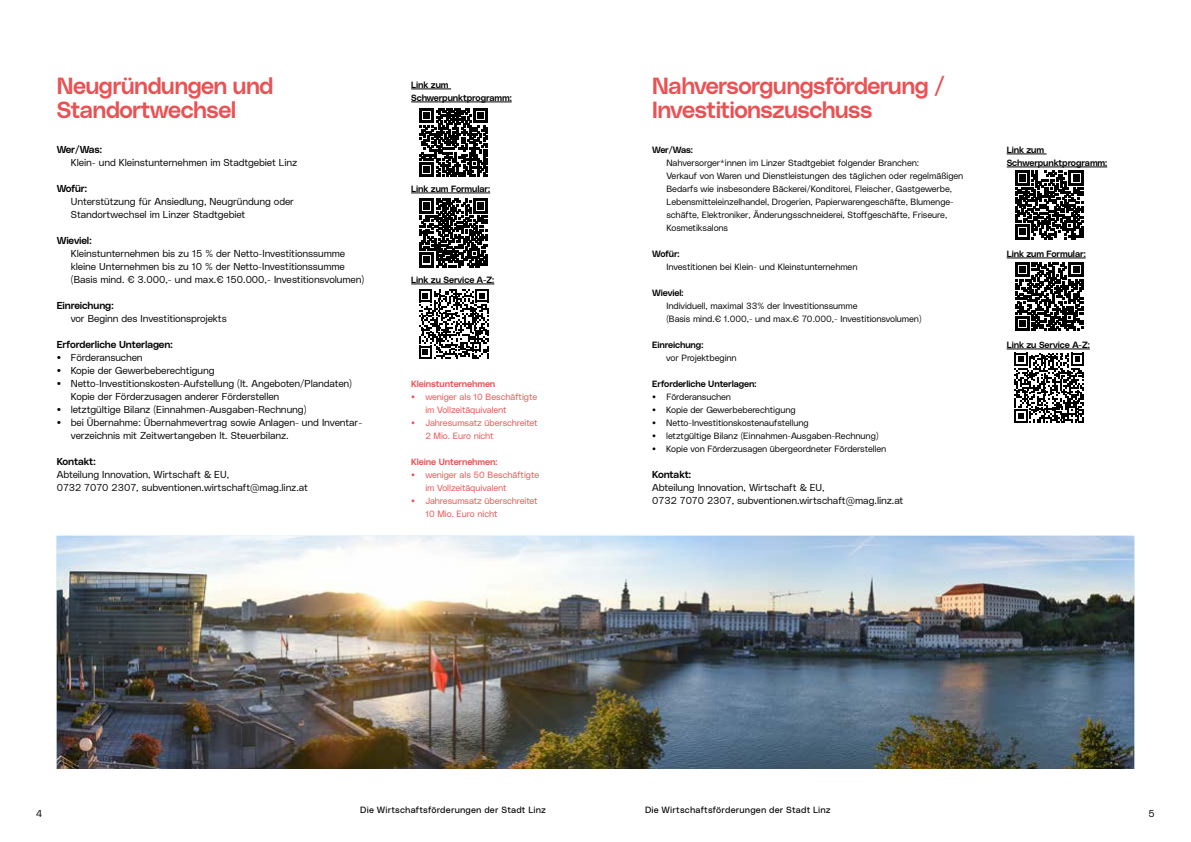
<style>
.page{position:relative;width:1191px;height:842px;background:#fff}
.page>*{position:absolute;margin:0;border:0;box-sizing:border-box;transform-origin:0 0}
.t1{font:23.2px/24.2px "Lentia Nova Median";letter-spacing:-.025em;color:#ea5153}
.t2{font:10px/13px "Lentia Nova Slim";letter-spacing:-.01em;color:#000}
.t3{font:10px "Lentia Nova Median";letter-spacing:-.015em;color:#000}
.t4{font:9px/13px "Lentia Nova Slim";letter-spacing:-.01em;color:#000}
.t5{font:9px/13px "Lentia Nova Median";letter-spacing:-.01em;color:#000}
.t6{font:9px/13px "Lentia Nova Slim";letter-spacing:-.01em;color:#ea5153}
.t7{font:9px "Lentia Nova Neutral";letter-spacing:.015em;color:#000}
.t8{font:9px "Lentia Nova Median";letter-spacing:-.01em;color:#ea5153}
</style>
<div class="page">
<hr style="left:411px;top:89px;width:40px;height:1px;background:#000">
<hr style="left:411px;top:102px;width:101px;height:1px;background:#000">
<hr style="left:1006px;top:154px;width:40px;height:1px;background:#000">
<hr style="left:1006px;top:167px;width:101px;height:1px;background:#000">
<svg style="left:419px;top:108px;width:69px;height:69px"></svg>
<svg style="left:1015px;top:171px;width:68px;height:68px"></svg>
<hr style="left:411px;top:193px;width:79px;height:1px;background:#000">
<hr style="left:1006px;top:258px;width:79px;height:1px;background:#000">
<hr style="left:1006px;top:349px;width:83px;height:1px;background:#000">
<svg style="left:419px;top:199px;width:69px;height:68px"></svg>
<svg style="left:419px;top:289px;width:70px;height:70px"></svg>
<svg style="left:1015px;top:262px;width:68px;height:69px"></svg>
<svg style="left:1014px;top:353px;width:70px;height:70px"></svg>
<img style="left:57px;top:536px;width:1077px;height:233px">
<hr style="left:411px;top:284px;width:83px;height:1px;background:#000">
<h1 class="t1" style="left:57px;top:71px;width:218px">Neugründungen und<br>Standortwechsel</h1>
<p class="t3" style="left:57px;top:142px;width:47px">Wer/Was:</p>
<p class="t2" style="left:71px;top:155px;width:228px">Klein- und Kleinstunternehmen im Stadtgebiet Linz</p>
<p class="t3" style="left:57px;top:181px;width:32px">Wofür:</p>
<p class="t2" style="left:71px;top:194px;width:225px">Unterstützung für Ansiedlung, Neugründung oder<br>Standortwechsel im Linzer Stadtgebiet</p>
<p class="t3" style="left:57px;top:233px;width:36px">Wieviel:</p>
<p class="t2" style="left:71px;top:246px;width:295px">Kleinstunternehmen bis zu 15 % der Netto-Investitionssumme kleine Unternehmen bis zu 10 % der Netto-Investitionssumme (Basis mind. € 3.000,- und max.€ 150.000,- Investitionsvolumen)</p>
<p class="t3" style="left:57px;top:298px;width:58px">Einreichung:</p>
<p class="t2" style="left:71px;top:311px;width:158px">vor Beginn des Investitionsprojekts</p>
<p class="t3" style="left:57px;top:337px;width:117px">Erforderliche Unterlagen:</p>
<p class="t2" style="left:57px;top:350px;width:87px">• Förderansuchen</p>
<p class="t2" style="left:57px;top:363px;width:159px">• Kopie der Gewerbeberechtigung</p>
<p class="t2" style="left:71px;top:376px;width:283px;text-indent:-14px">• Netto-Investitionskosten-Aufstellung (lt. Angeboten/Plandaten)<br>Kopie der Förderzusagen anderer Förderstellen</p>
<p class="t2" style="left:57px;top:402px;width:251px">• letztgültige Bilanz (Einnahmen-Ausgaben-Rechnung)</p>
<p class="t2" style="left:71px;top:415px;width:293px;text-indent:-14px">• bei Übernahme: Übernahmevertrag sowie Anlagen- und Inventar&shy;verzeichnis mit Zeitwertangeben lt. Steuerbilanz.</p>
<p class="t3" style="left:57px;top:454px;width:40px">Kontakt:</p>
<p class="t2" style="left:57px;top:467px;width:253px">Abteilung Innovation, Wirtschaft &amp; EU,<br>0732 7070 2307, subventionen.wirtschaft@mag.linz.at</p>
<p class="t5" style="left:411px;top:78px;width:102px">Link zum<br>Schwerpunktprogramm:</p>
<p class="t5" style="left:411px;top:182px;width:80px">Link zum Formular:</p>
<p class="t5" style="left:411px;top:273px;width:85px">Link zu Service A-Z:</p>
<p class="t8" style="left:411px;top:377px;width:86px">Kleinstunternehmen</p>
<p class="t6" style="left:425px;top:390px;width:113px;text-indent:-14px">• weniger als 10 Beschäftigte im Vollzeitäquivalent</p>
<p class="t6" style="left:425px;top:416px;width:114px;text-indent:-14px">• Jahresumsatz überschreitet<br>2 Mio. Euro nicht</p>
<p class="t8" style="left:411px;top:455px;width:88px">Kleine Unternehmen:</p>
<p class="t6" style="left:425px;top:468px;width:115px;text-indent:-14px">• weniger als 50 Beschäftigte im Vollzeitäquivalent</p>
<p class="t6" style="left:425px;top:494px;width:114px;text-indent:-14px">• Jahresumsatz überschreitet<br>10 Mio. Euro nicht</p>
<h1 class="t1" style="left:652px;top:71px;width:294px">Nahversorgungsförderung /<br>Investitionszuschuss</h1>
<p class="t5" style="left:652px;top:143px;width:42px">Wer/Was:</p>
<p class="t4" style="left:666px;top:156px;width:298px">Nahversorger*innen im Linzer Stadtgebiet folgender Branchen:<br>Verkauf von Waren und Dienstleistungen des täglichen oder regelmäßigen Bedarfs wie insbesondere Bäckerei/Konditorei, Fleischer, Gastgewerbe, Lebensmitteleinzelhandel, Drogerien, Papierwarengeschäfte, Blumenge&shy;schäfte, Elektroniker, Änderungsschneiderei, Stoffgeschäfte, Friseure, Kosmetiksalons</p>
<p class="t5" style="left:652px;top:247px;width:29px">Wofür:</p>
<p class="t4" style="left:666px;top:260px;width:192px">Investitionen bei Klein- und Kleinstunternehmen</p>
<p class="t5" style="left:652px;top:286px;width:33px">Wieviel:</p>
<p class="t4" style="left:666px;top:299px;width:257px">Individuell, maximal 33% der Investitionssumme<br>(Basis mind.€ 1.000,- und max.€ 70.000,- Investitionsvolumen)</p>
<p class="t5" style="left:652px;top:338px;width:53px">Einreichung:</p>
<p class="t4" style="left:666px;top:351px;width:72px">vor Projektbeginn</p>
<p class="t5" style="left:652px;top:377px;width:106px">Erforderliche Unterlagen:</p>
<p class="t4" style="left:652px;top:390px;width:80px">• Förderansuchen</p>
<p class="t4" style="left:652px;top:403px;width:145px">• Kopie der Gewerbeberechtigung</p>
<p class="t4" style="left:652px;top:416px;width:158px">• Netto-Investitionskostenaufstellung</p>
<p class="t4" style="left:652px;top:429px;width:228px">• letztgültige Bilanz (Einnahmen-Ausgaben-Rechnung)</p>
<p class="t4" style="left:652px;top:442px;width:235px">• Kopie von Förderzusagen übergeordneter Förderstellen</p>
<p class="t3" style="left:652px;top:467px;width:40px">Kontakt:</p>
<p class="t2" style="left:652px;top:480px;width:253px">Abteilung Innovation, Wirtschaft &amp; EU,<br>0732 7070 2307, subventionen.wirtschaft@mag.linz.at</p>
<p class="t5" style="left:1006px;top:143px;width:102px">Link zum<br>Schwerpunktprogramm:</p>
<p class="t5" style="left:1006px;top:247px;width:80px">Link zum Formular:</p>
<p class="t5" style="left:1006px;top:338px;width:85px">Link zu Service A-Z:</p>
<p class="t2" style="left:36px;top:806px;width:8px">4</p>
<p class="t7" style="left:645px;top:803px;width:187px">Die Wirtschaftsförderungen der Stadt Linz</p>
<p class="t2" style="left:1148px;top:806px;width:8px">5</p>
<p class="t7" style="left:360px;top:803px;width:187px">Die Wirtschaftsförderungen der Stadt Linz</p>
</div>
